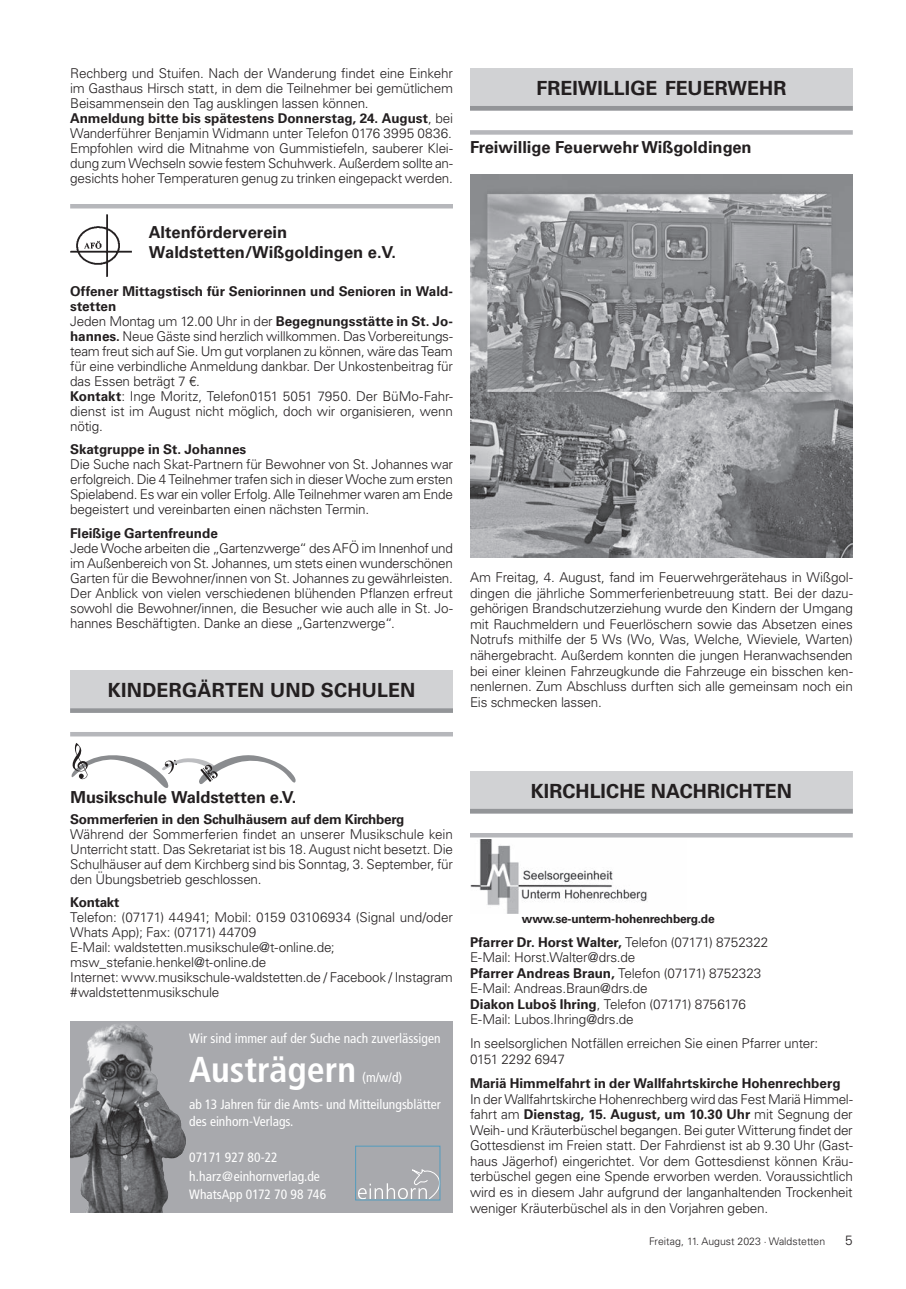
<style>
.page{position:relative;width:906px;height:1289px;background:#fff}
.page>*{position:absolute;margin:0;border:0;box-sizing:border-box;transform-origin:0 0}
.t1{font:700 condensed 36px "Frutiger LT Std";color:#fff}
.t2{font:700 19.5px "Univers LT";letter-spacing:.005em;color:#231f20}
.t3{font:700 16.5px/19.5px "Univers LT";color:#231f20}
.t4{font:300 13.5px/15px "Univers LT";letter-spacing:-.015em;color:#231f20}
.t5{font:condensed 13.5px/18.3px "Frutiger LT Std";color:#fff}
.t6{font:700 13.5px "Univers LT";letter-spacing:-.005em;color:#231f20}
.t7{font:700 12px "Univers LT";letter-spacing:-.02em;color:#231f20}
.t8{font:300 10.5px "Univers LT";color:#231f20}
.s1{font-weight:700}
</style>
<div class="page">
<img style="left:70px;top:215px;width:62px;height:61px">
<hr style="left:70px;top:204px;width:383px;height:4px;background:#b6b7bb">
<div style="left:70px;top:670px;width:383px;height:42px;background:#d1d2d4"></div>
<svg style="left:70px;top:708px;width:383px;height:4px;background:#989a9d"></svg>
<hr style="left:70px;top:732px;width:383px;height:4px;background:#b6b7bb">
<svg style="left:72px;top:743px;width:224px;height:45px"></svg>
<div style="left:470px;top:68px;width:383px;height:42px;background:#d1d2d4"></div>
<hr style="left:470px;top:106px;width:383px;height:4px;background:#939598">
<div style="left:470px;top:130px;width:383px;height:5px;background:#b6b7bb"></div>
<img style="left:470px;top:175px;width:383px;height:382px">
<div style="left:470px;top:770px;width:383px;height:43px;background:#d1d2d4"></div>
<div style="left:470px;top:808px;width:383px;height:5px;background:#939598"></div>
<hr style="left:470px;top:833px;width:383px;height:4px;background:#b6b7bb">
<img style="left:470px;top:839px;width:177px;height:74px">
<div style="left:70px;top:1020px;width:383px;height:192px;background:#a8a9ad"></div>
<svg style="left:358px;top:1169px;width:80px;height:29px"></svg>
<div style="left:355px;top:1145px;width:85px;height:55px;border:1px solid #529cbe"></div>
<img style="left:70px;top:1020px;width:138px;height:192px">
<p class="t4" style="left:70px;top:66px;width:384px">Rechberg und Stuifen. Nach der Wanderung findet eine Einkehr im Gasthaus Hirsch statt, in dem die Teilnehmer bei gemütlichem Beisammensein den Tag ausklingen lassen können.<br><span class="s1">Anmeldung bitte bis spätestens Donnerstag, 24. August</span>, bei Wanderführer Benjamin Widmann unter Telefon 0176 3995 0836.<br>Empfohlen wird die Mitnahme von Gummistiefeln, sauberer Klei&shy;dung zum Wechseln sowie festem Schuhwerk. Außerdem sollte an&shy;gesichts hoher Temperaturen genug zu trinken eingepackt werden.</p>
<p class="t3" style="left:149px;top:223px;width:249px">Altenförderverein<br>Waldstetten/Wißgoldingen e.V.</p>
<p class="t4" style="left:70px;top:283px;width:384px"><span class="s1">Offener Mittagstisch für Seniorinnen und Senioren in Wald&shy;stetten<br></span>Jeden Montag um 12.00 Uhr in der <span class="s1">Begegnungsstätte in St. Jo&shy;hannes.</span> Neue Gäste sind herzlich willkommen. Das Vorbereitungs&shy;team freut sich auf Sie. Um gut vorplanen zu können, wäre das Team für eine verbindliche Anmeldung dankbar. Der Unkostenbeitrag für das Essen beträgt 7 €.<br><span class="s1">Kontakt</span>: Inge Moritz, Telefon0151 5051 7950. Der BüMo-Fahr&shy;dienst ist im August nicht möglich, doch wir organisieren, wenn nötig.</p>
<p class="t6" style="left:70px;top:441px;width:178px">Skatgruppe in St. Johannes</p>
<p class="t4" style="left:70px;top:457px;width:384px;text-align:justify">Die Suche nach Skat-Partnern für Bewohner von St. Johannes war erfolgreich. Die 4 Teilnehmer trafen sich in dieser Woche zum ersten Spielabend. Es war ein voller Erfolg. Alle Teilnehmer waren am Ende begeistert und vereinbarten einen nächsten Termin.</p>
<p class="t6" style="left:70px;top:525px;width:149px">Fleißige Gartenfreunde</p>
<p class="t4" style="left:70px;top:540px;width:384px;text-align:justify">Jede Woche arbeiten die „Gartenzwerge“ des AFÖ im Innenhof und im Außenbereich von St. Johannes, um stets einen wunderschönen Garten für die Bewohner/innen von St. Johannes zu gewährleisten.<br>Der Anblick von vielen verschiedenen blühenden Pflanzen erfreut sowohl die Bewohner/innen, die Besucher wie auch alle in St. Jo&shy;hannes Beschäftigten. Danke an diese „Gartenzwerge“.</p>
<h2 class="t2" style="left:108px;top:679px;width:309px">KINDERGÄRTEN UND SCHULEN</h2>
<h2 class="t2" style="left:536px;top:76px;width:251px">FREIWILLIGE FEUERWEHR</h2>
<p class="t3" style="left:470px;top:137px;width:283px">Freiwillige Feuerwehr Wißgoldingen</p>
<p class="t4" style="left:470px;top:569px;width:384px;line-height:15.6px;text-align:justify">Am Freitag, 4. August, fand im Feuerwehrgerätehaus in Wißgol&shy;dingen die jährliche Sommerferienbetreuung statt. Bei der dazu&shy;gehörigen Brandschutzerziehung wurde den Kindern der Umgang mit Rauchmeldern und Feuerlöschern sowie das Absetzen eines Notrufs mithilfe der 5 Ws (Wo, Was, Welche, Wieviele, Warten) nähergebracht. Außerdem konnten die jungen Heranwachsenden bei einer kleinen Fahrzeugkunde die Fahrzeuge ein bisschen ken&shy;nenlernen. Zum Abschluss durften sich alle gemeinsam noch ein Eis schmecken lassen.</p>
<p class="t3" style="left:71px;top:787px;width:227px">Musikschule Waldstetten e.V.</p>
<p class="t6" style="left:70px;top:811px;width:335px">Sommerferien in den Schulhäusern auf dem Kirchberg</p>
<p class="t4" style="left:70px;top:826px;width:384px;text-align:justify">Während der Sommerferien findet an unserer Musikschule kein Unterricht statt. Das Sekretariat ist bis 18. August nicht besetzt. Die Schulhäuser auf dem Kirchberg sind bis Sonntag, 3. September, für den Übungsbetrieb geschlossen.</p>
<p class="t6" style="left:70px;top:894px;width:51px">Kontakt</p>
<p class="t4" style="left:70px;top:910px;width:384px">Telefon: (07171) 44941; Mobil: 0159 03106934 (Signal und/oder Whats App); Fax: (07171) 44709<br>E-Mail: waldstetten.musikschule@t-online.de; msw_stefanie.henkel@t-online.de<br>Internet: www.musikschule-waldstetten.de / Facebook / Instagram #waldstettenmusikschule</p>
<p class="t5" style="left:189px;top:1029px;width:253px">Wir sind immer auf der Suche nach zuverlässigen</p>
<h1 class="t1" style="left:189px;top:1048px;width:169px">Austrägern</h1>
<p class="t5" style="left:189px;top:1064px;width:253px;line-height:26.5px;text-indent:173px">(m/w/d)<br>ab 13 Jahren für die Amts- und Mitteilungsblätter</p>
<p class="t5" style="left:189px;top:1111px;width:105px">des einhorn-Verlags.</p>
<p class="t5" style="left:189px;top:1148px;width:138px">07171 927 80-22 h.harz@einhornverlag.de<br>WhatsApp 0172 70 98 746</p>
<h2 class="t2" style="left:530px;top:779px;width:263px">KIRCHLICHE NACHRICHTEN</h2>
<p class="t7" style="left:522px;top:911px;width:194px">www.se-unterm-hohenrechberg.de</p>
<p class="t4" style="left:470px;top:933px;width:300px;line-height:15.6px"><span class="s1">Pfarrer Dr. Horst Walter,</span> Telefon (07171) 8752322<br>E-Mail: Horst.Walter@drs.de<br><span class="s1">Pfarrer Andreas Braun,</span> Telefon (07171) 8752323<br>E-Mail: Andreas.Braun@drs.de<br><span class="s1">Diakon Luboš Ihring</span>, Telefon (07171) 8756176<br>E-Mail: Lubos.Ihring@drs.de</p>
<p class="t4" style="left:470px;top:1035px;width:350px;line-height:15.6px">In seelsorglichen Notfällen erreichen Sie einen Pfarrer unter:<br>0151 2292 6947</p>
<p class="t6" style="left:470px;top:1075px;width:372px">Mariä Himmelfahrt in der Wallfahrtskirche Hohenrechberg</p>
<p class="t4" style="left:470px;top:1090px;width:384px;line-height:15.6px;text-align:justify">In der Wallfahrtskirche Hohenrechberg wird das Fest Mariä Himmel&shy;fahrt am <span class="s1">Dienstag, 15. August, um 10.30 Uhr</span> mit Segnung der Weih- und Kräuterbüschel begangen. Bei guter Witterung findet der Gottesdienst im Freien statt. Der Fahrdienst ist ab 9.30 Uhr (Gast&shy;haus Jägerhof) eingerichtet. Vor dem Gottesdienst können Kräu&shy;terbüschel gegen eine Spende erworben werden. Voraussichtlich wird es in diesem Jahr aufgrund der langanhaltenden Trockenheit weniger Kräuterbüschel als in den Vorjahren geben.</p>
<p class="t8" style="left:649px;top:1234px;width:177px">Freitag, 11. August 2023 · Waldstetten</p>
<p class="t4" style="left:845px;top:1232px;width:9px">5</p>
</div>
